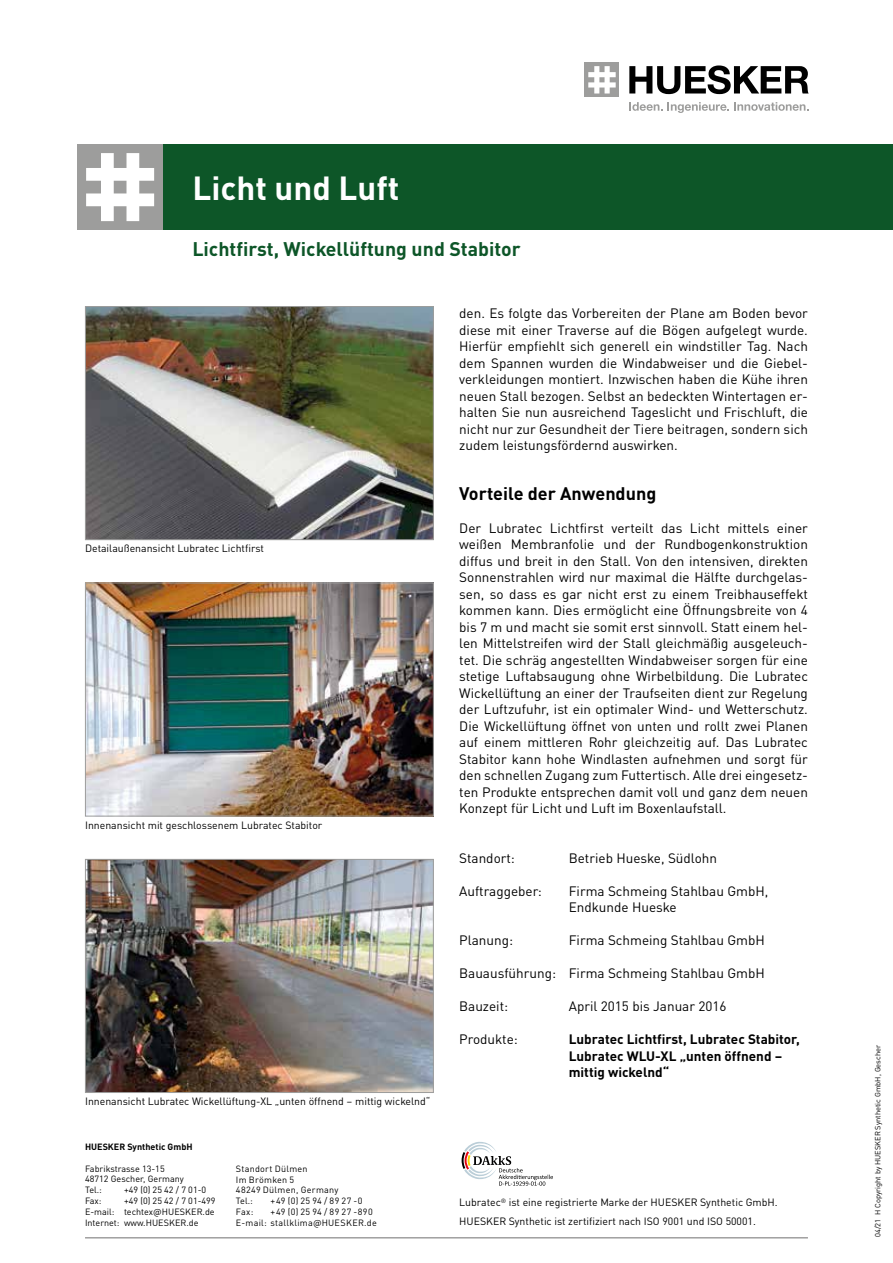
<style>
.page{position:relative;width:893px;height:1263px;background:#fff}
.page>*{position:absolute;margin:0;border:0;box-sizing:border-box;transform-origin:0 0}
.t1{font:700 33px "DIN Pro";color:#fff}
.t2{font:700 19.5px "DIN Pro";color:#0d5628}
.t3{font:700 18px "DIN Pro";color:#000}
.t4{font:13.5px/16.5px "DIN Pro";color:#000;text-align:justify}
.t5{font:700 13.5px/16.5px "DIN Pro";color:#000}
.t6{font:10.5px/18.8px "DIN Pro";color:#000}
.t7{font:9px/10.8px "DIN Pro";letter-spacing:.01em;color:#000}
.t8{font:9px/10.8px "DIN Pro";letter-spacing:.03em;color:#000}
.t9{font:700 9px "DIN Pro";color:#000}
.t10{font:7.5px "DIN Pro";color:#000}
</style>
<div class="page">
<hr style="left:85px;top:1237px;width:723px;height:1px;background:#706f6f">
<div style="left:163px;top:145px;width:730px;height:85px;background:#0d5628"></div>
<div style="left:78px;top:145px;width:85px;height:85px;background:#9d9d9c"></div>
<svg style="left:86px;top:153px;width:68px;height:68px"></svg>
<div style="left:585px;top:63px;width:34px;height:34px;background:#9d9d9c"></div>
<svg style="left:588px;top:66px;width:28px;height:28px"></svg>
<svg style="left:629px;top:102px;width:180px;height:11px"></svg>
<svg style="left:629px;top:65px;width:180px;height:29px"></svg>
<img style="left:87px;top:308px;width:345px;height:230px">
<div style="left:85px;top:306px;width:349px;height:234px;border:1px solid #9d9d9c"></div>
<img style="left:87px;top:585px;width:345px;height:229px">
<div style="left:85px;top:583px;width:349px;height:233px;border:1px solid #9d9d9c"></div>
<img style="left:87px;top:861px;width:345px;height:230px">
<div style="left:85px;top:859px;width:349px;height:234px;border:1px solid #9d9d9c"></div>
<svg style="left:462px;top:1141px;width:91px;height:45px"></svg>
<h1 class="t1" style="left:192px;top:162px;width:208px">Licht und Luft</h1>
<h2 class="t2" style="left:192px;top:233px;width:330px">Lichtfirst, Wickellüftung und Stabitor</h2>
<p class="t4" style="left:459px;top:304px;width:350px">den. Es folgte das Vorbereiten der Plane am Boden bevor diese mit einer Traverse auf die Bögen aufgelegt wurde.<br>Hierfür empfiehlt sich generell ein windstiller Tag. Nach dem Spannen wurden die Windabweiser und die Giebel&shy;verkleidungen montiert. Inzwischen haben die Kühe ihren neuen Stall bezogen. Selbst an bedeckten Wintertagen er&shy;halten Sie nun ausreichend Tageslicht und Frischluft, die nicht nur zur Gesundheit der Tiere beitragen, sondern sich zudem leistungsfördernd auswirken.</p>
<h3 class="t3" style="left:459px;top:479px;width:199px">Vorteile der Anwendung</h3>
<p class="t4" style="left:459px;top:519px;width:350px">Der Lubratec Lichtfirst verteilt das Licht mittels einer weißen Membranfolie und der Rundbogenkonstruktion diffus und breit in den Stall. Von den intensiven, direkten Sonnenstrahlen wird nur maximal die Hälfte durchgelas&shy;sen, so dass es gar nicht erst zu einem Treibhauseffekt kommen kann. Dies ermöglicht eine Öffnungsbreite von 4 bis 7 m und macht sie somit erst sinnvoll. Statt einem hel&shy;len Mittelstreifen wird der Stall gleichmäßig ausgeleuch&shy;tet. Die schräg angestellten Windabweiser sorgen für eine stetige Luftabsaugung ohne Wirbelbildung. Die Lubratec Wickellüftung an einer der Traufseiten dient zur Regelung der Luftzufuhr, ist ein optimaler Wind- und Wetterschutz.<br>Die Wickellüftung öffnet von unten und rollt zwei Planen auf einem mittleren Rohr gleichzeitig auf. Das Lubratec Stabitor kann hohe Windlasten aufnehmen und sorgt für den schnellen Zugang zum Futtertisch. Alle drei eingesetz&shy;ten Produkte entsprechen damit voll und ganz dem neuen Konzept für Licht und Luft im Boxenlaufstall.</p>
<p class="t4" style="left:459px;top:848px;width:57px">Standort:</p>
<p class="t4" style="left:569px;top:848px;width:150px">Betrieb Hueske, Südlohn</p>
<p class="t4" style="left:459px;top:881px;width:84px">Auftraggeber:</p>
<p class="t4" style="left:569px;top:881px;width:201px">Firma Schmeing Stahlbau GmbH,<br>Endkunde Hueske</p>
<p class="t4" style="left:459px;top:931px;width:55px">Planung:</p>
<p class="t4" style="left:569px;top:931px;width:198px">Firma Schmeing Stahlbau GmbH</p>
<p class="t4" style="left:459px;top:964px;width:307px">Bauausführung: Firma Schmeing Stahlbau GmbH</p>
<p class="t4" style="left:459px;top:997px;width:50px">Bauzeit:</p>
<p class="t4" style="left:569px;top:997px;width:159px">April 2015 bis Januar 2016</p>
<p class="t4" style="left:459px;top:1030px;width:60px">Produkte:</p>
<p class="t5" style="left:569px;top:1030px;width:233px">Lubratec Lichtfirst, Lubratec Stabitor,<br>Lubratec WLU-XL „unten öffnend – mittig wickelnd“</p>
<p class="t10" style="left:872px;top:1237px;width:194px;rotate:-90deg">04/21 H Copyright by HUESKER Synthetic GmbH, Gescher</p>
<p class="t6" style="left:85px;top:538px;width:180px">Detailaußenansicht Lubratec Lichtfirst</p>
<p class="t6" style="left:85px;top:815px;width:239px">Innenansicht mit geschlossenem Lubratec Stabitor</p>
<p class="t6" style="left:85px;top:1091px;width:347px">Innenansicht Lubratec Wickellüftung-XL „unten öffnend – mittig wickelnd“</p>
<p class="t9" style="left:85px;top:1140px;width:109px">HUESKER Synthetic GmbH</p>
<p class="t7" style="left:85px;top:1162px;width:100px">Fabrikstrasse 13-15<br>48712 Gescher, Germany<br>Tel.:</p>
<p class="t8" style="left:236px;top:1162px;width:104px">Standort Dülmen<br>Im Brömken 5<br>48249 Dülmen, Germany<br>Tel.:</p>
<p class="t7" style="left:124px;top:1184px;width:84px">+49 (0) 25 42 / 7 01-0</p>
<p class="t7" style="left:85px;top:1195px;width:132px;text-align:justify;text-indent:39px">+49 (0) 25 42 / 7 01-499<br>E-mail: techtex@HUESKER.de Internet: www.HUESKER.de</p>
<p class="t7" style="left:270px;top:1195px;width:94px">+49 (0) 25 94 / 89 27 -0</p>
<p class="t7" style="left:85px;top:1195px;width:18px">Fax:</p>
<p class="t8" style="left:236px;top:1206px;width:142px;text-indent:34px">+49 (0) 25 94 / 89 27 -890<br>E-mail: stallklima@HUESKER.de</p>
<p class="t6" style="left:459px;top:1192px;width:320px">Lubratec<sup>®</sup> ist eine registrierte Marke der HUESKER Synthetic GmbH.<br>HUESKER Synthetic ist zertifiziert nach ISO 9001 und ISO 50001.</p>
<p class="t7" style="left:236px;top:1206px;width:19px">Fax:</p>
</div>
